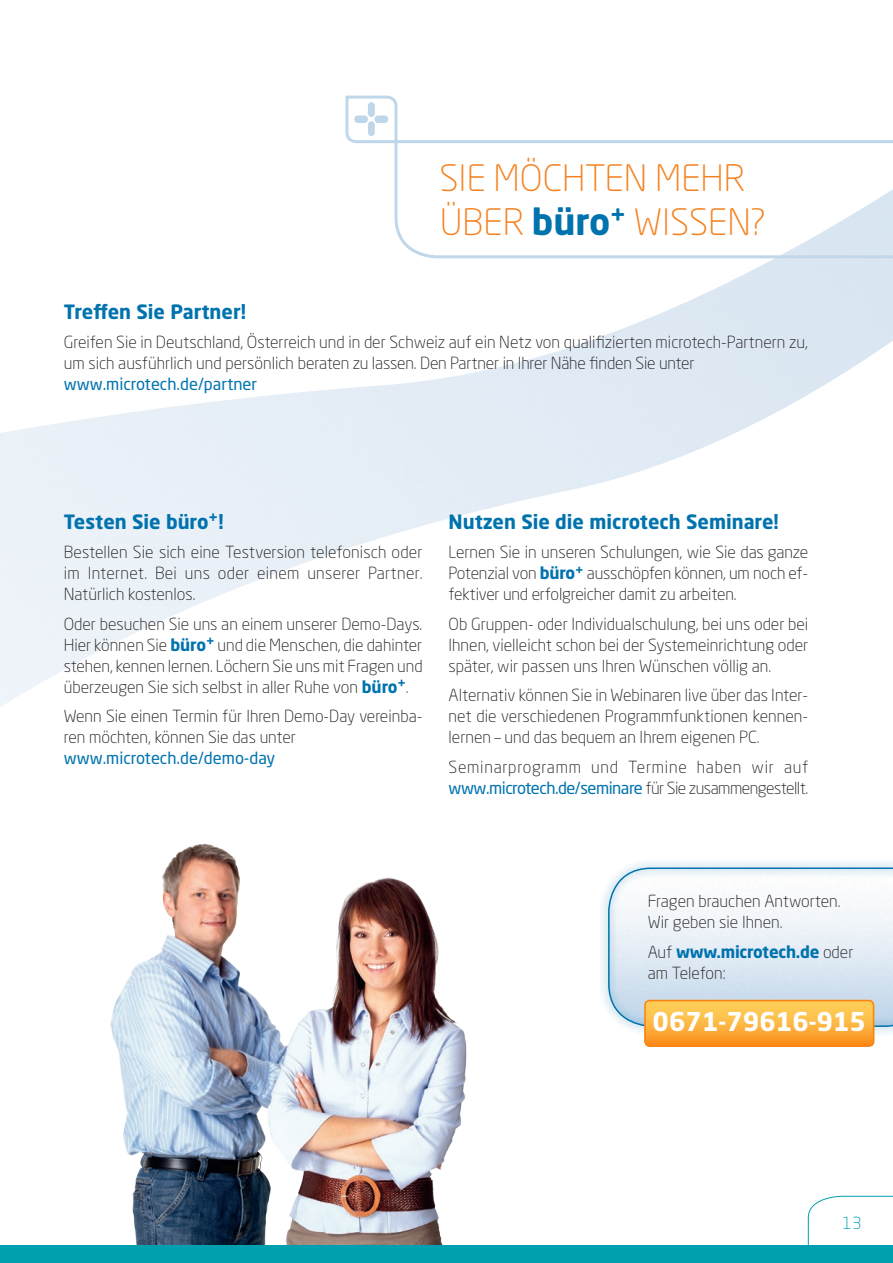
<style>
.page{position:relative;width:893px;height:1263px;background:#fff}
.page>*{position:absolute;margin:0;border:0;box-sizing:border-box;transform-origin:0 0}
.t1{font:300 36px/43.5px "Neo Sans Pro";color:#f58220}
.t2{font:700 25.65px "Neo Sans Pro";color:#fff}
.t3{font:700 19.5px "Neo Sans Pro";color:#0073ae}
.t4{font:300 16.5px/21px "Neo Sans Pro";color:#231f20;text-align:justify}
.t5{font:300 16.5px/21px "Neo Sans Pro";letter-spacing:.045em;color:#231f20}
.t6{font:16.5px "Neo Sans Pro";color:#0073ae}
.t7{font:300 16.5px "Neo Sans Pro";color:#00a0b0}
.s1{font-weight:700;color:#0073ae}
.s2{font-weight:400;color:#0073ae}
</style>
<div class="page">
<img style="left:79px;top:844px;width:410px;height:402px">
<div style="left:0;top:1246px;width:893px;height:17px;background:#00a0b0"></div>
<svg style="left:807px;top:1195px;width:86px;height:51px"></svg>
<svg style="left:345px;top:95px;width:53px;height:49px"></svg>
<svg style="left:393px;top:139px;width:500px;height:121px"></svg>
<div style="left:599px;top:858px;width:294px;height:178px;background:#0073ae;opacity:.9"></div>
<svg style="left:607px;top:867px;width:286px;height:161px"></svg>
<svg style="left:645px;top:1000px;width:229px;height:46px;background:#fcb440"></svg>
<div style="left:644px;top:1000px;width:230px;height:47px;border:2px solid #f58220;border-radius:5px"></div>
<h1 class="t1" style="left:440px;top:156px;width:328px">SIE MÖCHTEN MEHR<br>ÜBER <span class="s1">büro</span><sup>+</sup> WISSEN?</h1>
<p class="t3" style="left:64px;top:299px;width:184px">Treffen Sie Partner!</p>
<p class="t4" style="left:64px;top:332px;width:746px">Greifen Sie in Deutschland, Österreich und in der Schweiz auf ein Netz von qualifizierten microtech-Partnern zu, um sich ausführlich und persönlich beraten zu lassen. Den Partner in Ihrer Nähe finden Sie unter</p>
<p class="t6" style="left:64px;top:374px;width:195px">www.microtech.de/partner</p>
<p class="t3" style="left:64px;top:509px;width:161px">Testen Sie büro<sup>+</sup>!</p>
<p class="t4" style="left:64px;top:542px;width:360px">Bestellen Sie sich eine Testversion telefonisch oder im Internet. Bei uns oder einem unserer Partner.<br>Natürlich kostenlos.</p>
<p class="t4" style="left:64px;top:613px;width:360px">Oder besuchen Sie uns an einem unserer Demo-Days.<br>Hier können Sie <span class="s1">büro</span><sup>+</sup> und die Menschen, die dahinter stehen, kennen lernen. Löchern Sie uns mit Fragen und überzeugen Sie sich selbst in aller Ruhe von <span class="s1">büro</span><sup>+</sup>.</p>
<p class="t4" style="left:64px;top:706px;width:360px">Wenn Sie einen Termin für Ihren Demo-Day vereinba&shy;ren möchten, können Sie das unter</p>
<p class="t6" style="left:64px;top:748px;width:213px">www.microtech.de/demo-day</p>
<p class="t3" style="left:449px;top:509px;width:332px">Nutzen Sie die microtech Seminare!</p>
<p class="t4" style="left:449px;top:542px;width:361px">Lernen Sie in unseren Schulungen, wie Sie das ganze Potenzial von <span class="s1">büro</span><sup>+</sup> ausschöpfen können, um noch ef&shy;fektiver und erfolgreicher damit zu arbeiten.</p>
<p class="t4" style="left:449px;top:613px;width:361px">Ob Gruppen- oder Individualschulung, bei uns oder bei Ihnen, vielleicht schon bei der Systemeinrichtung oder später, wir passen uns Ihren Wünschen völlig an.</p>
<p class="t4" style="left:449px;top:685px;width:361px">Alternativ können Sie in Webinaren live über das Inter&shy;net die verschiedenen Programmfunktionen kennen&shy;lernen – und das bequem an Ihrem eigenen PC.</p>
<p class="t5" style="left:449px;top:756px;width:361px">Seminarprogramm und Termine haben wir auf <span class="s2">www.microtech.de/seminare</span> für Sie zusammengestellt.</p>
<p class="t4" style="left:648px;top:890px;width:194px">Fragen brauchen Antworten.<br>Wir geben sie Ihnen.</p>
<p class="t4" style="left:648px;top:941px;width:207px">Auf <span class="s1">www.microtech.de</span> oder am Telefon:</p>
<h2 class="t2" style="left:653px;top:1005px;width:215px">0671-79616-915</h2>
<p class="t7" style="left:842px;top:1213px;width:21px">13</p>
</div>
